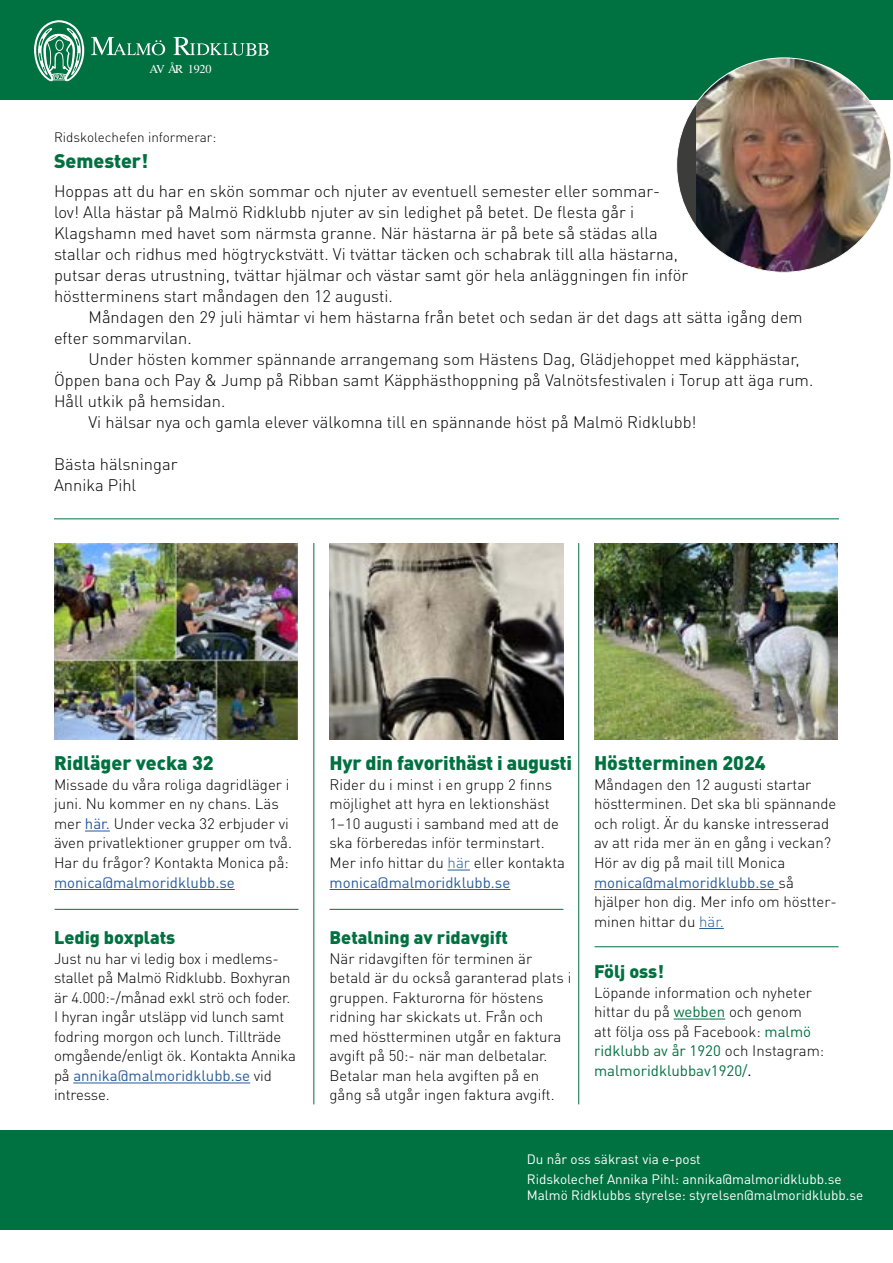
<style>
.page{position:relative;width:893px;height:1263px;background:#fff}
.page>*{position:absolute;margin:0;border:0;box-sizing:border-box;transform-origin:0 0}
.t1{font:900 19.5px "DINOT";color:#007140}
.t2{font:900 18px "DINOT";color:#007140}
.t3{font:300 16.5px/21px "DINOT";color:#000}
.t4{font:300 15px/19.5px "DINOT";color:#000}
.t5{font:15px "DINOT";color:#275b9b}
.t6{font:13.5px/20.4px "DINOT";color:#fff}
.t7{font:300 13.5px "DINOT";color:#000}
.t8{font:12.15px "Times LT Std";letter-spacing:-.02em;color:#fff}
.s1{font-weight:400;color:#275b9b}
.s2{color:#275b9b}
.s3{font-weight:400;color:#007140}
.s4{font-weight:400}
</style>
<div class="page">
<div style="left:0;top:0;width:893px;height:100px;background:#007140"></div>
<div style="left:0;top:1130px;width:893px;height:100px;background:#007140"></div>
<svg style="left:34px;top:20px;width:50px;height:61px"></svg>
<svg style="left:91px;top:37px;width:74px;height:18px"></svg>
<svg style="left:173px;top:37px;width:96px;height:19px"></svg>
<hr style="left:54px;top:518px;width:785px;height:1px;background:#007140">
<hr style="left:313px;top:543px;width:1px;height:561px;background:#007140">
<hr style="left:578px;top:543px;width:1px;height:561px;background:#007140">
<svg style="left:85px;top:831px;width:25px;height:1px"></svg>
<hr style="left:54px;top:889px;width:181px;height:1px;background:#275b9b">
<svg style="left:448px;top:870px;width:22px;height:1px"></svg>
<hr style="left:330px;top:889px;width:180px;height:1px;background:#275b9b">
<hr style="left:594px;top:889px;width:185px;height:1px;background:#275b9b">
<svg style="left:699px;top:928px;width:25px;height:1px"></svg>
<hr style="left:73px;top:1082px;width:177px;height:1px;background:#275b9b">
<hr style="left:55px;top:909px;width:243px;height:1px;background:#007140">
<hr style="left:674px;top:1019px;width:51px;height:1px;background:#007140">
<hr style="left:595px;top:946px;width:243px;height:1px;background:#007140">
<div style="left:677px;top:58px;width:214px;height:214px;background:#3c3c3b;border-radius:50%"></div>
<img style="left:696px;top:58px;width:195px;height:213px">
<hr style="left:330px;top:909px;width:233px;height:1px;background:#007140">
<img style="left:595px;top:543px;width:243px;height:197px">
<img style="left:54px;top:543px;width:244px;height:197px">
<img style="left:330px;top:543px;width:233px;height:197px">
<p class="t8" style="left:149px;top:62px;width:64px">AV ÅR 1920</p>
<p class="t7" style="left:54px;top:128px;width:164px">Ridskolechefen informerar:</p>
<h1 class="t1" style="left:54px;top:148px;width:96px">Semester!</h1>
<p class="t3" style="left:54px;top:180px;width:636px">Hoppas att du har en skön sommar och njuter av eventuell semester eller sommar&shy;lov! Alla hästar på Malmö Ridklubb njuter av sin ledighet på betet. De flesta går i Klagshamn med havet som närmsta granne. När hästarna är på bete så städas alla stallar och ridhus med högtryckstvätt. Vi tvättar täcken och schabrak till alla hästarna, putsar deras utrustning, tvättar hjälmar och västar samt gör hela anläggningen fin inför höstterminens start måndagen den 12 augusti.</p>
<p class="t3" style="left:54px;top:306px;width:750px;text-indent:35px">Måndagen den 29 juli hämtar vi hem hästarna från betet och sedan är det dags att sätta igång dem efter sommarvilan.</p>
<p class="t3" style="left:89px;top:348px;width:713px">Under hösten kommer spännande arrangemang som Hästens Dag, Glädjehoppet med käpphästar,</p>
<p class="t3" style="left:54px;top:369px;width:761px">Öppen bana och Pay &amp; Jump på Ribban samt Käpphästhoppning på Valnötsfestivalen i Torup att äga rum.</p>
<p class="t3" style="left:54px;top:390px;width:173px">Håll utkik på hemsidan.</p>
<p class="t3" style="left:89px;top:411px;width:610px">Vi hälsar nya och gamla elever välkomna till en spännande höst på Malmö Ridklubb!</p>
<p class="t3" style="left:54px;top:453px;width:125px">Bästa hälsningar<br>Annika Pihl</p>
<h1 class="t1" style="left:54px;top:750px;width:161px">Ridläger vecka 32</h1>
<p class="t4" style="left:54px;top:774px;width:239px">Missade du våra roliga dagridläger i juni. Nu kommer en ny chans. Läs mer <span class="s1">här.</span> Under vecka 32 erbjuder vi även privatlektioner grupper om två.<br>Har du frågor? Kontakta Monica på:</p>
<p class="t5" style="left:54px;top:872px;width:182px">monica@malmoridklubb.se</p>
<h1 class="t1" style="left:330px;top:750px;width:244px">Hyr din favorithäst i augusti</h1>
<p class="t4" style="left:330px;top:774px;width:237px">Rider du i minst i en grupp 2 finns möjlighet att hyra en lektionshäst 1–10 augusti i samband med att de ska förberedas inför terminstart.<br>Mer info hittar du <span class="s2">här</span> eller kontakta <span class="s1">monica@malmoridklubb.se</span></p>
<h1 class="t1" style="left:594px;top:750px;width:173px">Höstterminen 2024</h1>
<p class="t4" style="left:594px;top:774px;width:244px">Måndagen den 12 augusti startar höstterminen. Det ska bli spännande och roligt. Är du kanske intresserad av att rida mer än en gång i veckan?<br>Hör av dig på mail till Monica <span class="s1">monica@malmoridklubb.se</span> så hjälper hon dig. Mer info om höstter&shy;minen hittar du <span class="s2">här.</span></p>
<p class="t2" style="left:330px;top:926px;width:180px">Betalning av ridavgift</p>
<p class="t4" style="left:330px;top:948px;width:243px">När ridavgiften för terminen är betald är du också garanterad plats i gruppen. Fakturorna för höstens ridning har skickats ut. Från och med höstterminen utgår en faktura avgift på 50:- när man delbetalar.<br>Betalar man hela avgiften på en gång så utgår ingen faktura avgift.</p>
<p class="t2" style="left:54px;top:926px;width:123px">Ledig boxplats</p>
<p class="t4" style="left:54px;top:948px;width:244px">Just nu har vi ledig box i medlems&shy;stallet på Malmö Ridklubb. Boxhyran är 4.000:-/månad exkl strö och foder.<br>I hyran ingår utsläpp vid lunch samt fodring morgon och lunch. Tillträde omgående/enligt ök. Kontakta Annika på <span class="s1">annika@malmoridklubb.se</span> vid intresse.</p>
<p class="t2" style="left:594px;top:959px;width:71px">Följ oss!</p>
<p class="t4" style="left:594px;top:982px;width:232px">Löpande information och nyheter hittar du på <span class="s3">webben</span> och genom<br>att följa oss på Facebook: <span class="s3">malmö ridklubb av år 1920</span> och Instagram: <span class="s3">malmoridklubbav1920/</span><span class="s4">.</span></p>
<p class="t6" style="left:527px;top:1148px;width:316px">Du når oss säkrast via e-post<br>Ridskolechef Annika Pihl: annika@malmoridklubb.se</p>
<p class="t6" style="left:527px;top:1184px;width:338px">Malmö Ridklubbs styrelse: styrelsen@malmoridklubb.se</p>
</div>
